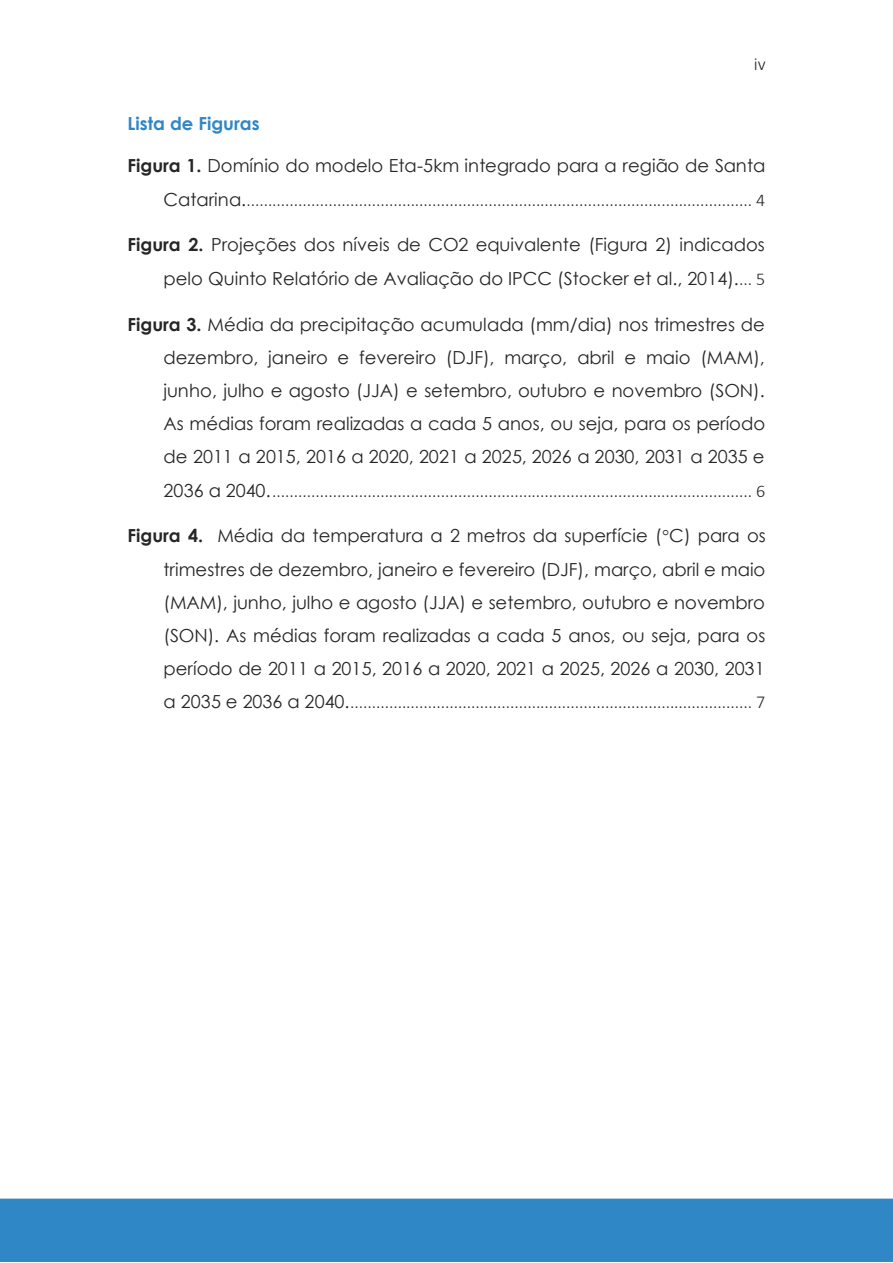
<style>
.page{position:relative;width:893px;height:1263px;background:#fff}
.page>*{position:absolute;margin:0;border:0;box-sizing:border-box;transform-origin:0 0}
.t1{font:18px/33.2px "Century Gothic";color:#262626;text-align:justify}
.t2{font:300 18px/33.5px "Calibri";color:#262626;text-align:right}
.t3{font:700 18px "Century Gothic";color:#2f87c6}
.s1{font-family:"Century Gothic";font-weight:700}
.s2{font-family:"Century Gothic";font-weight:400}
.s3{font-weight:700}
.s4{font-family:"Calibri";font-weight:300}
</style>
<div class="page">
<div style="left:0;top:1199px;width:893px;height:63px;background:#2f87c6"></div>
<p class="t2" style="left:754px;top:49px;width:13px">iv</p>
<h1 class="t3" style="left:128px;top:112px;width:134px">Lista de Figuras</h1>
<p class="t2" style="left:128px;top:151px;width:639px"><span class="s1">Figura 1.</span> <span class="s2">Domínio do modelo Eta-5km integrado para a região de Santa<br>Catarina.</span>..................................................................................................................... 4</p>
<p class="t1" style="left:128px;top:227px;width:639px;text-align:right"><span class="s3">Figura 2.</span> Projeções dos níveis de CO2 equivalente (Figura 2) indicados pelo Quinto Relatório de Avaliação do IPCC (Stocker et al., 2014).<span class="s4">... 5</span></p>
<p class="t1" style="left:164px;top:307px;width:603px;text-indent:-36px"><span class="s3">Figura 3.</span> Média da precipitação acumulada (mm/dia) nos trimestres de dezembro, janeiro e fevereiro (DJF), março, abril e maio (MAM), junho, julho e agosto (JJA) e setembro, outubro e novembro (SON).<br>As médias foram realizadas a cada 5 anos, ou seja, para os período de 2011 a 2015, 2016 a 2020, 2021 a 2025, 2026 a 2030, 2031 a 2035 e 2036 a 2040.<span class="s4">............................................................................................................... 6</span></p>
<p class="t1" style="left:164px;top:519px;width:604px;text-indent:-36px"><span class="s3">Figura 4.</span> Média da temperatura a 2 metros da superfície ( C) para os trimestres de dezembro, janeiro e fevereiro (DJF), março, abril e maio (MAM), junho, julho e agosto (JJA) e setembro, outubro e novembro (SON). As médias foram realizadas a cada 5 anos, ou seja, para os período de 2011 a 2015, 2016 a 2020, 2021 a 2025, 2026 a 2030, 2031 a 2035 e 2036 a 2040.<span class="s4">............................................................................................. 7</span></p>
</div>
